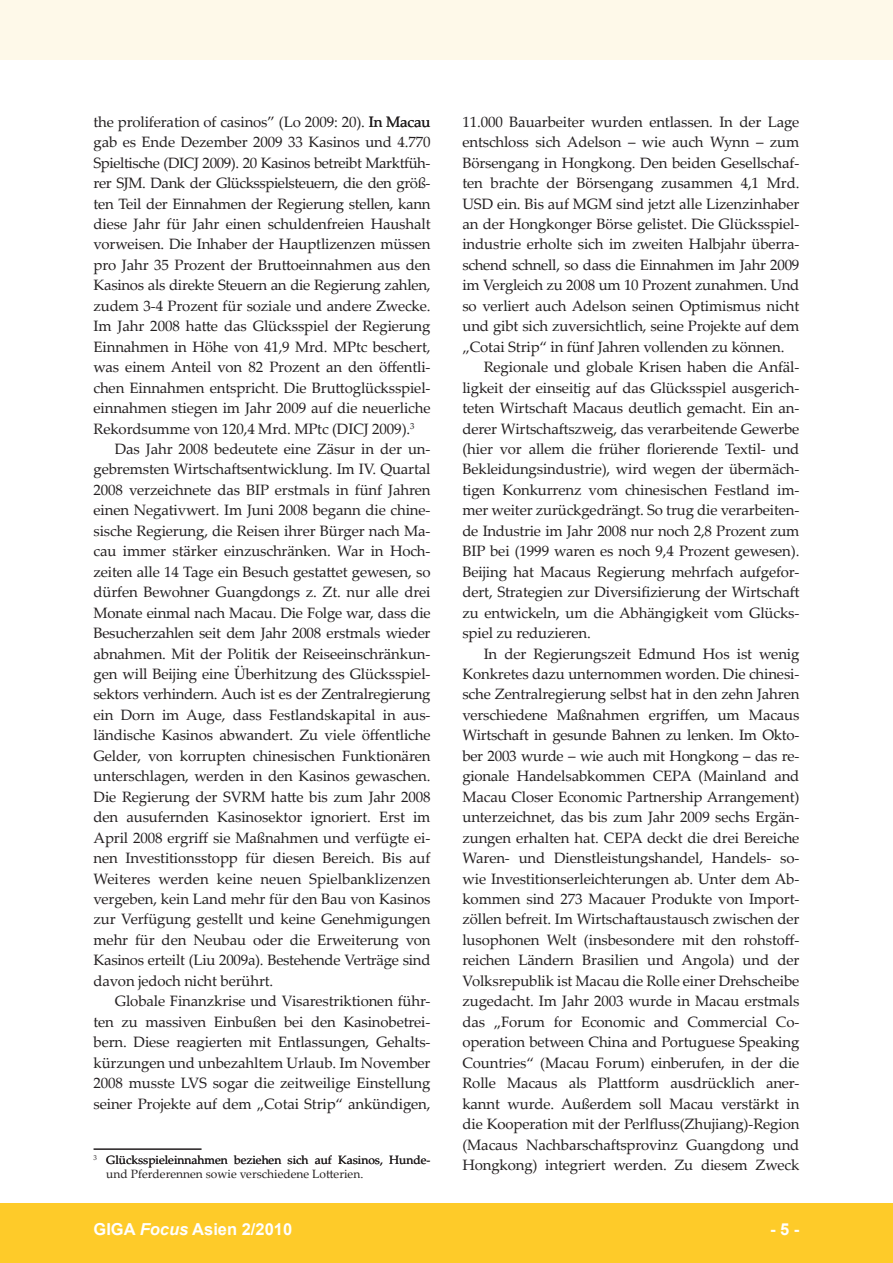
<style>
.page{position:relative;width:893px;height:1263px;background:#fff}
.page>*{position:absolute;margin:0;border:0;box-sizing:border-box;transform-origin:0 0}
.t1{font:700 16.5px "Arial";color:#fff}
.foc__text_fliesstext{font:15px/20.4px "Palatino Linotype";letter-spacing:-.01em;color:#231f20;text-align:justify}
.foc__text_fussnoten{font:15px/20.4px "Palatino Linotype";letter-spacing:-.01em;color:#231f20;text-align:justify}
.foc__text_fussnoten-2{font:12px/14.4px "Palatino Linotype";color:#231f20}
.s1{font-style:italic}
</style>
<div class="page">
<div style="left:0;top:1203px;width:893px;height:60px;background:#fecb29"></div>
<div style="left:0;top:1px;width:893px;height:59px;background:#fef9e9"></div>
<hr style="left:94px;top:1148px;width:108px;height:2px;background:#231f20">
<p class="foc__text_fliesstext" style="left:94px;top:111px;width:338px;text-align:left">the proliferation of casinos” (Lo 2009: 20). In Macau gab es Ende Dezember 2009 33 Kasinos und 4.770<br>Spiel-tische (DICJ 2009). 20 Kasinos betreibt Markt-füh&shy;rer SJM. Dank der Glücksspielsteuern, die den größ&shy;ten Teil der Einnahmen der Regierung stellen, kann diese Jahr für Jahr einen schuldenfreien Haus-halt vor-weisen. Die Inhaber der Hauptlizenzen müssen pro Jahr 35 Prozent der Bruttoeinnahmen aus den Ka-sinos als direkte Steuern an die Regierung zah-len, zudem 3-4 Prozent für soziale und andere Zwecke.<br>Im Jahr 2008 hatte das Glücksspiel der Re-gie-rung Einnahmen in Höhe von 41,9 Mrd. MPtc be-schert, was einem Anteil von 82 Prozent an den öf-fent-li&shy;chen Einnahmen entspricht. Die Bruttoglücks-spiel&shy;einnahmen stiegen im Jahr 2009 auf die neuer-liche Rekordsumme von 120,4 Mrd. MPtc (DICJ 2009).</p>
<p class="foc__text_fliesstext" style="left:94px;top:438px;width:339px;text-indent:21px">Das Jahr 2008 bedeutete eine Zäsur in der un&shy;gebremsten Wirtschaftsentwicklung. Im IV. Quartal 2008 verzeichnete das BIP erstmals in fünf Jahren ei-nen Negativwert. Im Juni 2008 begann die chine&shy;sische Regierung, die Reisen ihrer Bürger nach Ma&shy;cau immer stärker einzuschränken. War in Hoch&shy;zeiten alle 14 Tage ein Besuch gestattet gewesen, so dürfen Bewohner Guangdongs z. Zt. nur alle drei Mo-nate einmal nach Macau. Die Folge war, dass die Be-sucherzahlen seit dem Jahr 2008 erstmals wieder abnahmen. Mit der Politik der Reiseeinschrän-kun&shy;gen will Beijing eine Überhitzung des Glücks-spiel&shy;sek-tors verhindern. Auch ist es der Zentral-regie-rung ein Dorn im Auge, dass Festlands-kapital in aus&shy;län-di-sche Kasinos abwandert. Zu viele öffentli-che Gel-der, von korrupten chinesischen Funktionä-ren un-ter-schlagen, werden in den Kasinos gewa-schen.<br>Die Regierung der SVRM hatte bis zum Jahr 2008 den ausufernden Kasinosektor ignoriert. Erst im Ap-ril 2008 ergriff sie Maßnahmen und verfügte ei&shy;nen Investitionsstopp für diesen Bereich. Bis auf Weiteres werden keine neuen Spielbanklizenzen vergeben, kein Land mehr für den Bau von Kasi-nos zur Verfügung gestellt und keine Genehmi-gungen mehr für den Neubau oder die Erweiterung von Kasinos erteilt (Liu 2009a). Be-stehende Verträge sind davon jedoch nicht berührt.</p>
<p class="foc__text_fliesstext" style="left:94px;top:990px;width:338px;text-indent:21px">Globale Finanzkrise und Visarestriktionen führ&shy;ten zu massiven Einbußen bei den Kasinobetrei&shy;bern. Diese reagierten mit Entlassungen, Ge-halts&shy;kürzungen und unbezahltem Urlaub. Im November 2008 musste LVS sogar die zeitweilige Einstellung seiner Projekte auf dem „Cotai Strip“ ankündigen,</p>
<p class="foc__text_fussnoten-2" style="left:106px;top:1152px;width:325px">Glücksspieleinnahmen beziehen sich auf Kasinos, Hunde&shy;und Pferderennen sowie verschiedene Lotterien.</p>
<p class="foc__text_fussnoten" style="left:462px;top:111px;width:338px">11 .000 Bauarbeiter wurden entlassen. In der Lage entschloss sich Adelson – wie auch Wynn – zum Börsengang in Hongkong. Den beiden Gesellschaf&shy;ten brachte der Börsengang zusammen 4,1 Mrd.<br>USD ein. Bis auf MGM sind jetzt alle Lizenzinhaber an der Hongkonger Börse gelistet. Die Glücksspiel&shy;in-dus-trie erholte sich im zweiten Halbjahr über-ra&shy;schend schnell, so dass die Einnahmen im Jahr 2009 im Vergleich zu 2008 um 10 Prozent zunahmen. Und so verliert auch Adelson seinen Optimismus nicht und gibt sich zuversichtlich, seine Projekte auf dem „Cotai Strip“ in fünf Jahren vollenden zu können.</p>
<p class="foc__text_fliesstext" style="left:462px;top:356px;width:338px;text-indent:21px">Regionale und globale Krisen haben die An-fäl&shy;lig-keit der einseitig auf das Glücksspiel ausge-rich&shy;teten Wirt-schaft Macaus deutlich gemacht. Ein an&shy;derer Wirt-schaftszweig, das verarbeitende Ge-wer-be (hier vor allem die früher florierende Tex-til- und Bekleidungs-industrie), wird wegen der über-mäch&shy;tigen Konkurrenz vom chinesischen Fest-land im&shy;mer weiter zurückgedrängt. So trug die ver-ar-bei-ten&shy;de Industrie im Jahr 2008 nur noch 2,8 Pro-zent zum BIP bei (1999</p>
<p class="foc__text_fliesstext" style="left:462px;top:540px;width:338px;text-indent:92px">waren es noch 9,4 Prozent ge-wesen).<br>Beijing hat Macaus Regierung mehrfach auf-gefor&shy;dert, Strategien zur Diversifizierung der Wirtschaft zu entwickeln, um die Abhängigkeit vom Glücks&shy;spiel zu reduzieren.</p>
<p class="foc__text_fliesstext" style="left:462px;top:643px;width:339px;text-indent:21px">In der Regierungszeit Edmund Hos ist wenig Kon-kretes dazu unternommen worden. Die chine-si&shy;sche Zentralregierung selbst hat in den zehn Jahren ver-schiedene Maßnahmen ergriffen, um Macaus Wirt-schaft in gesunde Bahnen zu lenken. Im Ok-to&shy;ber 2003 wurde – wie auch mit Hongkong – das re&shy;gio-na-le Handelsabkommen CEPA (Mainland and Ma-cau Closer Economic Partnership Arrangement) unterzeich-net, das bis zum Jahr 2009 sechs Ergän&shy;zungen erhalten hat. CEPA deckt die drei Bereiche Waren- und Dienstleistungshandel, Handels- so&shy;wie Inves-titionserleichterungen ab. Unter dem Ab&shy;kommen sind 273 Macauer Produkte von Im-port&shy;zöllen be-freit. Im Wirtschaftaustausch zwischen der luso-pho-nen Welt (insbesondere mit den rohstoff&shy;rei-chen Ländern Brasilien und Angola) und der Volks-re-publik ist Macau die Rolle einer Drehschei-be zu-gedacht. Im Jahr 2003 wurde in Macau erst-mals das „Forum for Economic and Commercial Co&shy;operation between China and Portuguese Speaking Countries“ (Macau Forum) einberufen, in der die Rol-le Macaus als Plattform ausdrücklich aner&shy;kannt wurde. Außerdem soll Macau verstärkt in die Ko-ope-ration mit der Perlfluss(Zhujiang)-Re-gion (Ma-caus Nach-barschaftsprovinz Guangdong und Hong-kong) integriert werden. Zu diesem Zweck</p>
<p class="t1" style="left:94px;top:1218px;width:200px">GIGA <span class="s1">Focus</span> Asien 2/2010</p>
<p class="t1" style="left:770px;top:1218px;width:31px">- -</p>
</div>
